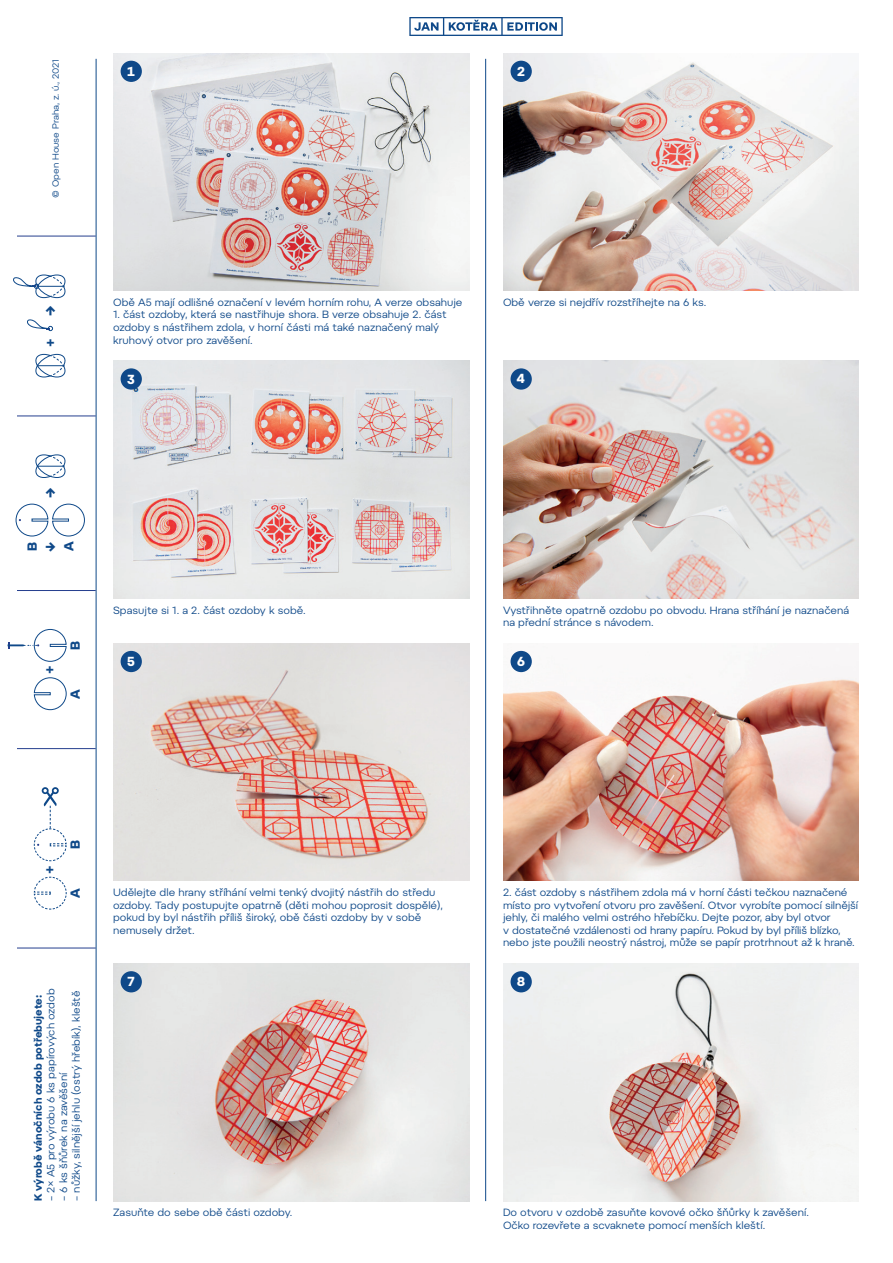
<style>
.page{position:relative;width:893px;height:1263px;background:#fff}
.page>*{position:absolute;margin:0;border:0;box-sizing:border-box;transform-origin:0 0}
.t1{font:700 13.2px/18.3px "Pepi";color:#0f4989;text-align:justify}
.t2{font:700 13.2px "Pepi";color:#fff}
.t3{font:10.5px/12.6px "Pepi";letter-spacing:-.005em;color:#0f4989}
.t4{font:700 10.5px "Pepi";color:#0f4989}
.t5{font:9px "Pepi";color:#0f4989}
</style>
<div class="page">
<img style="left:113px;top:53px;width:356px;height:238px">
<div style="left:121px;top:61px;width:21px;height:21px;background:#0f4989;border-radius:50%"></div>
<img style="left:503px;top:53px;width:356px;height:238px">
<div style="left:511px;top:61px;width:21px;height:21px;background:#0f4989;border-radius:50%"></div>
<img style="left:113px;top:964px;width:356px;height:237px">
<div style="left:121px;top:971px;width:21px;height:21px;background:#0f4989;border-radius:50%"></div>
<img style="left:503px;top:964px;width:356px;height:237px">
<div style="left:511px;top:971px;width:21px;height:21px;background:#0f4989;border-radius:50%"></div>
<img style="left:113px;top:361px;width:356px;height:237px">
<div style="left:121px;top:368px;width:21px;height:22px;background:#0f4989;border-radius:50%"></div>
<img style="left:503px;top:361px;width:356px;height:237px">
<div style="left:511px;top:368px;width:21px;height:22px;background:#0f4989;border-radius:50%"></div>
<img style="left:113px;top:643px;width:356px;height:238px">
<div style="left:121px;top:651px;width:21px;height:21px;background:#0f4989;border-radius:50%"></div>
<img style="left:503px;top:643px;width:356px;height:238px">
<div style="left:511px;top:651px;width:21px;height:21px;background:#0f4989;border-radius:50%"></div>
<svg style="left:409px;top:17px;width:154px;height:19px"></svg>
<svg style="left:34px;top:876px;width:33px;height:34px"></svg>
<svg style="left:34px;top:787px;width:33px;height:74px"></svg>
<div style="left:34px;top:677px;width:33px;height:33px;border:1px solid #0f4989;border-radius:16px"></div>
<div style="left:34px;top:629px;width:33px;height:33px;border:1px solid #0f4989;border-radius:16px"></div>
<svg style="left:8px;top:642px;width:31px;height:7px"></svg>
<div style="left:52px;top:504px;width:33px;height:32px;border:1px solid #0f4989;border-radius:16px"></div>
<div style="left:16px;top:504px;width:32px;height:32px;border:1px solid #0f4989;border-radius:16px"></div>
<svg style="left:35px;top:454px;width:31px;height:24px"></svg>
<svg style="left:35px;top:354px;width:31px;height:24px"></svg>
<svg style="left:27px;top:319px;width:26px;height:12px"></svg>
<svg style="left:13px;top:274px;width:53px;height:24px"></svg>
<hr style="left:96px;top:59px;width:1px;height:1142px;background:#0f4989">
<hr style="left:485px;top:59px;width:1px;height:1142px;background:#0f4989">
<hr style="left:17px;top:948px;width:79px;height:1px;background:#253f8e">
<hr style="left:17px;top:748px;width:79px;height:1px;background:#253f8e">
<hr style="left:17px;top:590px;width:79px;height:1px;background:#253f8e">
<hr style="left:17px;top:416px;width:79px;height:1px;background:#253f8e">
<hr style="left:17px;top:236px;width:79px;height:1px;background:#253f8e">
<p class="t5" style="left:50px;top:197px;width:140px;rotate:-90deg">© Open House Praha, z. ú., 2021</p>
<p class="t1" style="left:41px;top:316px;width:12px;rotate:-90deg">→</p>
<p class="t1" style="left:41px;top:347px;width:10px;rotate:-90deg">+</p>
<p class="t2" style="left:127px;top:63px;width:10px">1</p>
<p class="t2" style="left:517px;top:63px;width:10px">2</p>
<p class="t3" style="left:113px;top:296px;width:351px">Obě A5 mají odlišné označení v levém horním rohu, A verze obsahuje</p>
<p class="t3" style="left:113px;top:308px;width:335px">1. část ozdoby, která se nastřihuje shora. B verze obsahuje 2. část ozdoby s nástřihem zdola, v horní části má také naznačený malý kruhový otvor pro zavěšení.</p>
<p class="t2" style="left:127px;top:371px;width:10px">3</p>
<p class="t3" style="left:503px;top:296px;width:205px">Obě verze si nejdřív rozstříhejte na 6 ks.</p>
<p class="t2" style="left:516px;top:370px;width:10px">4</p>
<p class="t1" style="left:41px;top:498px;width:12px;rotate:-90deg">→</p>
<p class="t1" style="left:23px;top:552px;width:12px;rotate:-90deg">B ↓ A</p>
<p class="t1" style="left:40px;top:674px;width:10px;rotate:-90deg">+</p>
<p class="t1" style="left:66px;top:650px;width:10px;rotate:-90deg">B</p>
<p class="t1" style="left:66px;top:698px;width:11px;rotate:-90deg">A</p>
<p class="t3" style="left:113px;top:603px;width:194px">Spasujte si 1. a 2. část ozdoby k sobě.</p>
<p class="t3" style="left:503px;top:603px;width:348px">Vystřihněte opatrně ozdobu po obvodu. Hrana stříhání je naznačená na přední stránce s návodem.</p>
<p class="t2" style="left:127px;top:653px;width:10px">5</p>
<p class="t2" style="left:517px;top:653px;width:10px">6</p>
<p class="t1" style="left:40px;top:874px;width:10px;rotate:-90deg">+</p>
<p class="t1" style="left:66px;top:849px;width:10px;rotate:-90deg">B</p>
<p class="t1" style="left:66px;top:898px;width:11px;rotate:-90deg">A</p>
<p class="t4" style="left:32px;top:1201px;width:208px;rotate:-90deg">K výrobě vánočních ozdob potřebujete:</p>
<p class="t3" style="left:44px;top:1201px;width:214px;rotate:-90deg">– 2× A5 pro výrobu 6 ks papírových ozdob</p>
<p class="t3" style="left:70px;top:1201px;width:212px;rotate:-90deg">– nůžky, silnější jehlu (ostrý hřebík), kleště</p>
<p class="t3" style="left:57px;top:1201px;width:130px;rotate:-90deg">– 6 ks šňůrek na zavěšení</p>
<p class="t3" style="left:113px;top:886px;width:332px">Udělejte dle hrany stříhání velmi tenký dvojitý nástřih do středu ozdoby. Tady postupujte opatrně (děti mohou poprosit dospělé), pokud by byl nástřih příliš široký, obě části ozdoby by v sobě nemusely držet.</p>
<p class="t2" style="left:127px;top:973px;width:10px">7</p>
<p class="t3" style="left:113px;top:1206px;width:181px">Zasuňte do sebe obě části ozdoby.</p>
<p class="t3" style="left:503px;top:886px;width:357px">2. část ozdoby s nástřihem zdola má v horní části tečkou naznačené místo pro vytvoření otvoru pro zavěšení. Otvor vyrobíte pomocí silnější jehly, či malého velmi ostrého hřebíčku. Dejte pozor, aby byl otvor<br>v dostatečné vzdálenosti od hrany papíru. Pokud by byl příliš blízko, nebo jste použili neostrý nástroj, může se papír protrhnout až k hraně.</p>
<p class="t2" style="left:517px;top:973px;width:10px">8</p>
<p class="t3" style="left:503px;top:1206px;width:307px">Do otvoru v ozdobě zasuňte kovové očko šňůrky k zavěšení.<br>Očko rozevřete a scvaknete pomocí menších kleští.</p>
</div>
